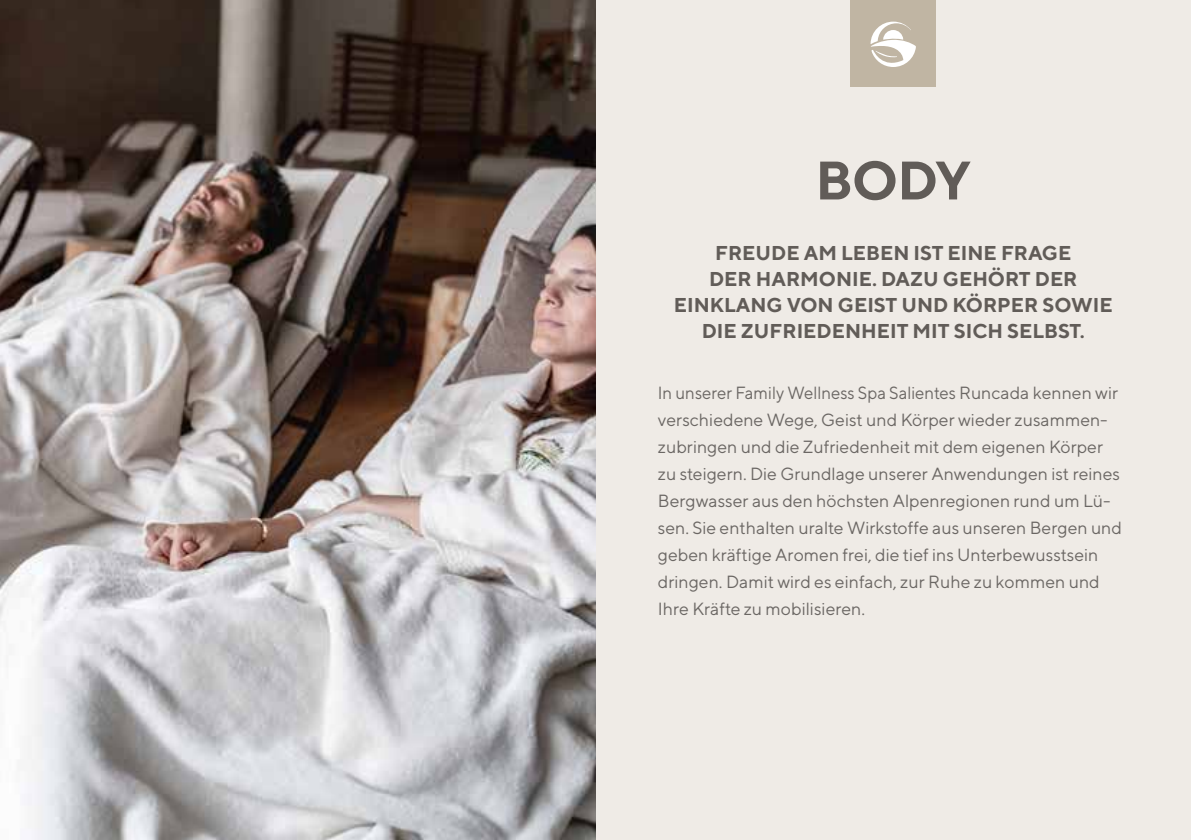
<style>
.page{position:relative;width:1191px;height:840px;background:#fff}
.page>*{position:absolute;margin:0;border:0;box-sizing:border-box;transform-origin:0 0}
.t1{font:700 54px "TT Norms";color:#615c58}
.t2{font:700 20px/26px "TT Norms";color:#615c58;text-align:center}
.t3{font:17.6px/27px "TT Norms";color:#6b6764;scale:.95 1}
</style>
<div class="page">
<div style="left:595px;top:0;width:596px;height:839px;background:#efebe6"></div>
<img style="left:0;top:0;width:595px;height:839px">
<div style="left:850px;top:0;width:85px;height:87px;background:#c0b5a3"></div>
<svg style="left:870px;top:22px;width:46px;height:45px"></svg>
<h1 class="t1" style="left:815px;top:146px;width:157px">BODY</h1>
<p class="t2" style="left:674px;top:239px;width:440px">FREUDE AM LEBEN IST EINE FRAGE<br>DER HARMONIE. DAZU GEHÖRT DER<br>EINKLANG VON GEIST UND KÖRPER SOWIE<br>DIE ZUFRIEDENHEIT MIT SICH SELBST.</p>
<p class="t3" style="left:658px;top:378px;width:490px">In unserer Family Wellness Spa Salientes Runcada kennen wir verschiedene Wege, Geist und Körper wieder zusammen&shy;zubringen und die Zufriedenheit mit dem eigenen Körper zu steigern. Die Grundlage unserer Anwendungen ist reines Bergwasser aus den höchsten Alpenregionen rund um Lü&shy;sen. Sie enthalten uralte Wirkstoffe aus unseren Bergen und geben kräftige Aromen frei, die tief ins Unterbewusstsein dringen. Damit wird es einfach, zur Ruhe zu kommen und Ihre Kräfte zu mobilisieren.</p>
</div>
